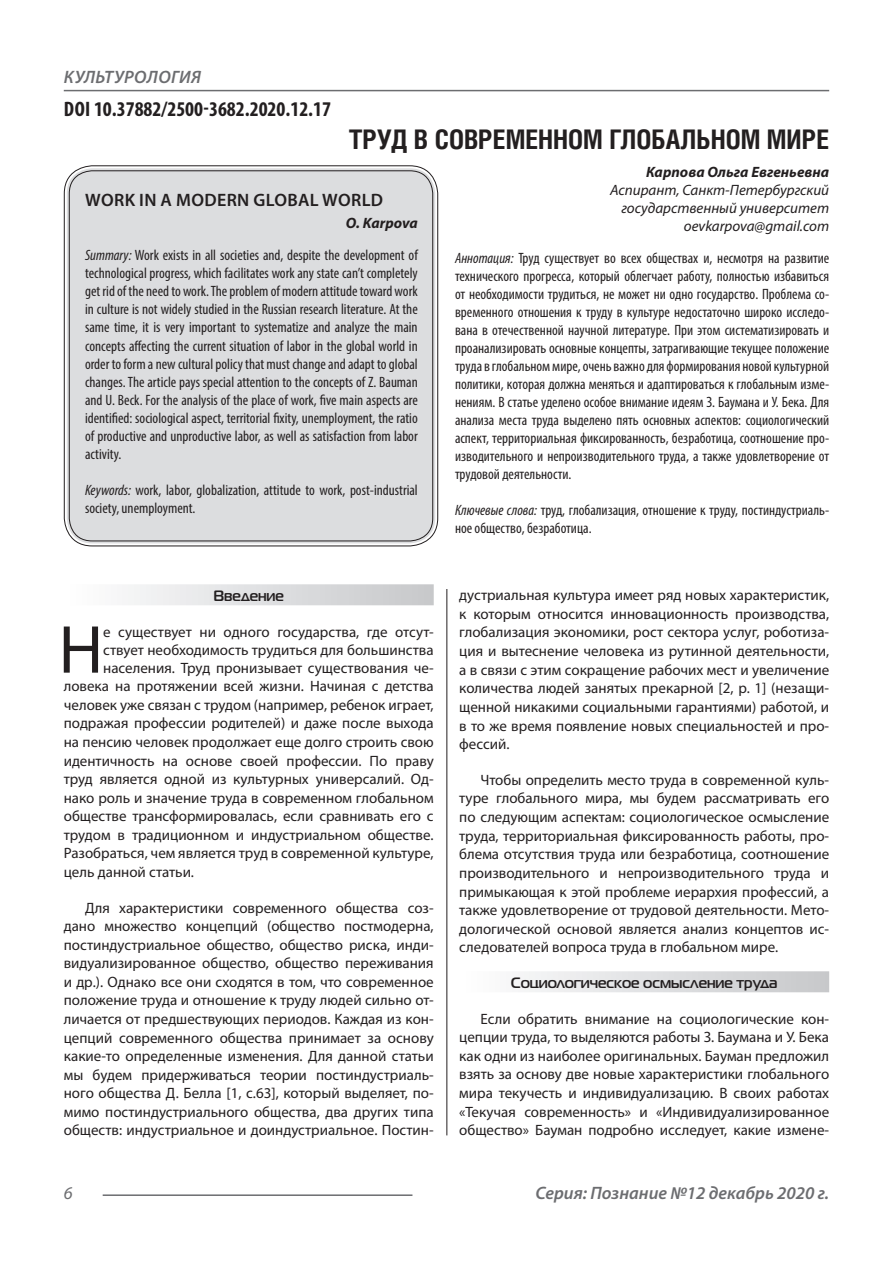
<style>
.page{position:relative;width:893px;height:1263px;background:#fff}
.page>*{position:absolute;margin:0;border:0;box-sizing:border-box;transform-origin:0 0}
.Статья_текст_первый{font:68.4px "Myriad Pro";color:#231f20}
.Статья_название{font:700 27px "Helios Cond C";color:#231f20}
.ДОИ{font:700 condensed 21px "Myriad Pro";color:#231f20}
.t1{font:italic 600 18px "Myriad Pro";color:#6c6d70}
.Статья_название_англ{font:600 18px "Myriad Pro";letter-spacing:.02em;color:#231f20}
.t2{font:italic 600 18px "Myriad Pro";letter-spacing:.02em;color:#6c6d70}
.t3{font:italic 18px "Myriad Pro";color:#6c6d70}
.Статья_текст{font:15px/18.6px "Myriad Pro";color:#231f20;text-align:justify}
.Статья_аннотация_тек{font:condensed 15px/18px "Myriad Pro";color:#231f20;text-align:justify}
.Статья_аннотация_анг{font:condensed 15px/18px "Myriad Pro";color:#231f20;text-align:justify}
.Статья_текст_первый-2{font:15px "Myriad Pro";color:#231f20}
.Статья_автор_инфо{font:italic 15px/18px "Myriad Pro";color:#231f20;text-align:right}
.Статья_подзаголовок{font:700 15px "Magistral C";color:#231f20}
.Статья_автор_инфо-2{font:italic 700 15px "Myriad Pro";color:#231f20}
.Статья_автор_англ{font:italic 700 15px "Myriad Pro";letter-spacing:-.005em;color:#231f20}
.s1{font-style:italic}
</style>
<div class="page">
<hr style="left:446px;top:128px;width:1px;height:1007px;background:#231f20">
<hr style="left:103px;top:1194px;width:309px;height:2px;background:#6c6d70">
<hr style="left:64px;top:90px;width:765px;height:1px;background:#6c6d70">
<div style="left:67px;top:168px;width:368px;height:375px;background:#dcdddf;border-radius:26px"></div>
<div style="left:64px;top:584px;width:370px;height:21px;background:linear-gradient(to right,#fefeff,#c6c8ca)"></div>
<div style="left:459px;top:971px;width:370px;height:21px;background:linear-gradient(to right,#fefeff,#c6c8ca)"></div>
<p class="t2" style="left:64px;top:66px;width:139px">КУЛЬТУРОЛОГИЯ</p>
<p class="ДОИ" style="left:64px;top:96px;width:269px">DOI 10.37882/2500-3682.2020.12.17</p>
<p class="Статья_название" style="left:349px;top:124px;width:482px">ТРУД В СОВРЕМЕННОМ ГЛОБАЛЬНОМ МИРЕ</p>
<p class="Статья_автор_инфо-2" style="left:646px;top:162px;width:185px">Карпова Ольга Евгеньевна</p>
<p class="Статья_автор_инфо" style="left:610px;top:180px;width:221px">Аспирант, Санкт-Петербургский государственный университет</p>
<p class="Статья_автор_инфо" style="left:684px;top:216px;width:147px">oevkarpova@gmail.com</p>
<p class="Статья_аннотация_тек" style="left:455px;top:249px;width:376px"><span class="s1">Аннотация:</span> Труд существует во всех обществах и, несмотря на развитие технического прогресса, который облегчает работу, полностью избавиться от необходимости трудиться, не может ни одно государство. Проблема со&shy;временного отношения к труду в культуре недостаточно широко исследо&shy;вана в отечественной научной литературе. При этом систематизировать и проанализировать основные концепты, затрагивающие текущее положение труда в глобальном мире, очень важно для формирования новой культурной политики, которая должна меняться и адаптироваться к глобальным изме&shy;нениям. В статье уделено особое внимание идеям З. Баумана и У. Бека. Для анализа места труда выделено пять основных аспектов: социологический аспект, территориальная фиксированность, безработица, соотношение про&shy;изводительного и непроизводительного труда, а также удовлетворение от трудовой деятельности.</p>
<p class="Статья_аннотация_тек" style="left:455px;top:501px;width:376px"><span class="s1">Ключевые слова:</span> труд, глобализация, отношение к труду, постиндустриаль&shy;ное общество, безработица.</p>
<p class="Статья_название_англ" style="left:85px;top:188px;width:300px">WORK IN A MODERN GLOBAL WORLD</p>
<p class="Статья_автор_англ" style="left:346px;top:213px;width:73px">O. Karpova</p>
<p class="Статья_аннотация_анг" style="left:85px;top:246px;width:334px"><span class="s1">Summary:</span> Work exists in all societies and, despite the development of technological progress, which facilitates work any state can’t completely get rid of the need to work. The problem of modern attitude toward work in culture is not widely studied in the Russian research literature. At the same time, it is very important to systematize and analyze the main concepts affecting the current situation of labor in the global world in order to form a new cultural policy that must change and adapt to global changes. The article pays special attention to the concepts of Z. Bauman and U. Beck. For the analysis of the place of work, five main aspects are identified: sociological aspect, territorial fixity, unemployment, the ratio of productive and unproductive labor, as well as satisfaction from labor activity.</p>
<p class="Статья_аннотация_анг" style="left:85px;top:480px;width:334px"><span class="s1">Keywords:</span> work, labor, globalization, attitude to work, post-industrial society, unemployment.</p>
<p class="Статья_подзаголовок" style="left:213px;top:587px;width:72px">Введение</p>
<p class="Статья_текст_первый" style="left:59px;top:607px;width:46px">Н</p>
<p class="Статья_текст_первый-2" style="left:103px;top:622px;width:332px">е существует ни одного государства, где отсут-</p>
<p class="Статья_текст_первый-2" style="left:103px;top:640px;width:332px">ствует необходимость трудиться для большинства</p>
<p class="Статья_текст_первый-2" style="left:103px;top:658px;width:332px">населения. Труд пронизывает существования че-</p>
<p class="Статья_текст_первый-2" style="left:64px;top:677px;width:371px">ловека на протяжении всей жизни. Начиная с детства</p>
<p class="Статья_текст_первый-2" style="left:64px;top:695px;width:371px">человек уже связан с трудом (например, ребенок играет,</p>
<p class="Статья_текст_первый-2" style="left:64px;top:714px;width:371px">подражая профессии родителей) и даже после выхода</p>
<p class="Статья_текст_первый-2" style="left:64px;top:733px;width:371px">на пенсию человек продолжает еще долго строить свою</p>
<p class="Статья_текст_первый-2" style="left:64px;top:751px;width:371px">идентичность на основе своей профессии. По праву</p>
<p class="Статья_текст_первый-2" style="left:64px;top:770px;width:371px">труд является одной из культурных универсалий. Од-</p>
<p class="Статья_текст_первый-2" style="left:64px;top:788px;width:371px">нако роль и значение труда в современном глобальном</p>
<p class="Статья_текст_первый-2" style="left:64px;top:807px;width:371px">обществе трансформировалась, если сравнивать его с</p>
<p class="Статья_текст_первый-2" style="left:64px;top:825px;width:371px">трудом в традиционном и индустриальном обществе.</p>
<p class="Статья_текст_первый-2" style="left:64px;top:844px;width:371px">Разобраться, чем является труд в современной культуре,</p>
<p class="Статья_текст_первый-2" style="left:64px;top:863px;width:132px">цель данной статьи.</p>
<p class="Статья_текст" style="left:64px;top:898px;width:371px;text-indent:21px">Для характеристики современного общества соз&shy;дано множество концепций (общество постмодерна, постиндустриальное общество, общество риска, инди&shy;видуализированное общество, общество переживания и др.). Однако все они сходятся в том, что современное положение труда и отношение к труду людей сильно от&shy;личается от предшествующих периодов. Каждая из кон&shy;цепций современного общества принимает за основу какие-то определенные изменения. Для данной статьи мы будем придерживаться теории постиндустриаль&shy;ного общества Д. Белла [1, с.63], который выделяет, по&shy;мимо постиндустриального общества, два других типа обществ: индустриальное и доиндустриальное. Постин-</p>
<p class="Статья_текст" style="left:459px;top:586px;width:371px">дустриальная культура имеет ряд новых характеристик, к которым относится инновaционность производства, глобализация экономики, рост сектора услуг, роботиза&shy;ция и вытеснение человека из рутинной деятельности, а в связи с этим сокращение рабочих мест и увеличение количества людей занятых прекарной [2, p. 1] (незащи&shy;щенной никакими социальными гарантиями) работой, и в то же время появление новых специальностей и про&shy;фессий.</p>
<p class="Статья_текст" style="left:459px;top:770px;width:371px;text-indent:21px">Чтобы определить место труда в современной куль&shy;туре глобального мира, мы будем рассматривать его по следующим аспектам: социологическое осмысление труда, территориальная фиксированность работы, про&shy;блема отсутствия труда или безработица, соотношение производительного и непроизводительного труда и примыкающая к этой проблеме иерархия профессий, а также удовлетворение от трудовой деятельности. Мето&shy;дологической основой является анализ концептов ис&shy;следователей вопроса труда в глобальном мире.</p>
<p class="Статья_подзаголовок" style="left:511px;top:974px;width:268px">Социологическое осмысление труда</p>
<p class="Статья_текст" style="left:459px;top:1009px;width:371px;text-indent:21px">Если обратить внимание на социологические кон&shy;цепции труда, то выделяются работы З. Баумана и У. Бека как одни из наиболее оригинальных. Бауман предложил взять за основу две новые характеристики глобального мира текучесть и индивидуализацию. В своих работах «Текучая современность» и «Индивидуализированное общество» Бауман подробно исследует, какие измене-</p>
<p class="t3" style="left:64px;top:1182px;width:10px">6</p>
<p class="t1" style="left:535px;top:1182px;width:295px">Серия: Познание №12 декабрь 2020 г.</p>
</div>
